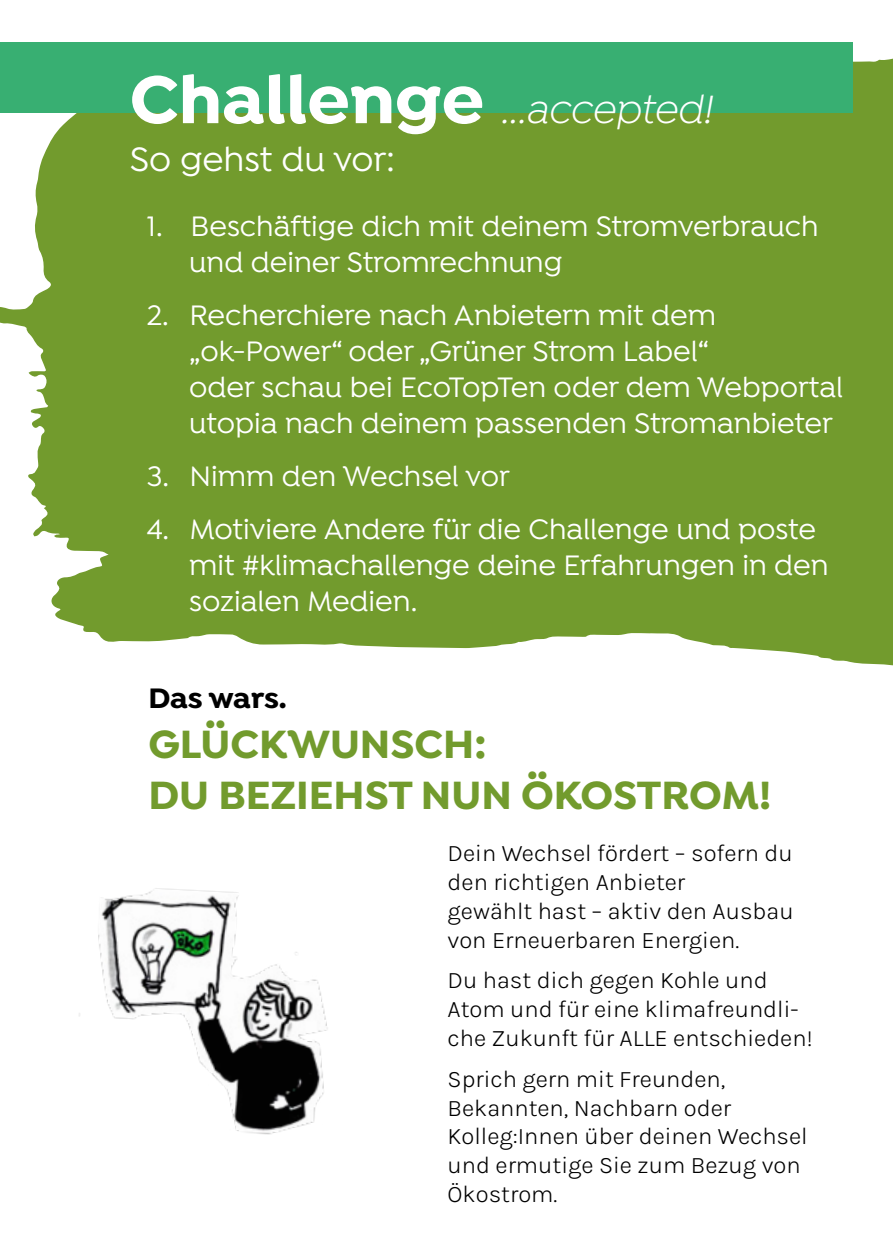
<style>
.page{position:relative;width:893px;height:1259px;background:#fff}
.page>*{position:absolute;margin:0;border:0;box-sizing:border-box;transform-origin:0 0}
.t1{font:700 42px/50.4px "Isidora";color:#729b2d}
.t2{font:italic 42px "Isidora";letter-spacing:-.01em;color:#fff}
.t3{font:500 36px "Isidora";color:#fff}
.t4{font:500 30px/36px "Isidora";color:#fff}
.t5{font:700 30px "Isidora";letter-spacing:-.005em;color:#000}
.t6{font:300 24px/28.8px "Karla";color:#000}
.s1{font-weight:700;font-style:normal;font-size:72px}
</style>
<div class="page">
<svg style="left:0;top:58px;width:893px;height:608px;background:#7ea33f"></svg>
<div style="left:0;top:43px;width:853px;height:70px;background:#38af72"></div>
<img style="left:79px;top:888px;width:249px;height:247px">
<h1 class="t2" style="left:130px;top:86px;width:583px"><span class="s1">Challenge</span> ...accepted!</h1>
<p class="t3" style="left:130px;top:139px;width:267px">So gehst du vor:</p>
<p class="t4" style="left:189px;top:210px;width:631px;text-indent:-43px">1. Beschäftige dich mit deinem Stromverbrauch und deiner Stromrechnung</p>
<p class="t4" style="left:189px;top:299px;width:655px;text-indent:-43px">2. Recherchiere nach Anbietern mit dem „ok-Power“ oder „Grüner Strom Label“<br>oder schau bei EcoTopTen oder dem Webportal utopia nach deinem passenden Stromanbieter</p>
<p class="t4" style="left:147px;top:460px;width:365px">3. Nimm den Wechsel vor</p>
<p class="t4" style="left:189px;top:513px;width:641px;text-indent:-43px">4. Motiviere Andere für die Challenge und poste mit #klimachallenge deine Erfahrungen in den sozialen Medien.</p>
<p class="t5" style="left:148px;top:679px;width:140px">Das wars.</p>
<h1 class="t1" style="left:148px;top:720px;width:624px">GLÜCKWUNSCH:<br>DU BEZIEHST NUN ÖKOSTROM!</h1>
<p class="t6" style="left:448px;top:838px;width:348px">Dein Wechsel fördert – sofern du den richtigen Anbieter<br>gewählt hast – aktiv den Ausbau von Erneuerbaren Energien.</p>
<p class="t6" style="left:448px;top:965px;width:367px">Du hast dich gegen Kohle und<br>Atom und für eine klimafreundli&shy;che Zukunft für ALLE entschieden!</p>
<p class="t6" style="left:448px;top:1063px;width:362px">Sprich gern mit Freunden,<br>Bekannten, Nachbarn oder<br>Kolleg:Innen über deinen Wechsel und ermutige Sie zum Bezug von<br>Ökostrom.</p>
</div>
